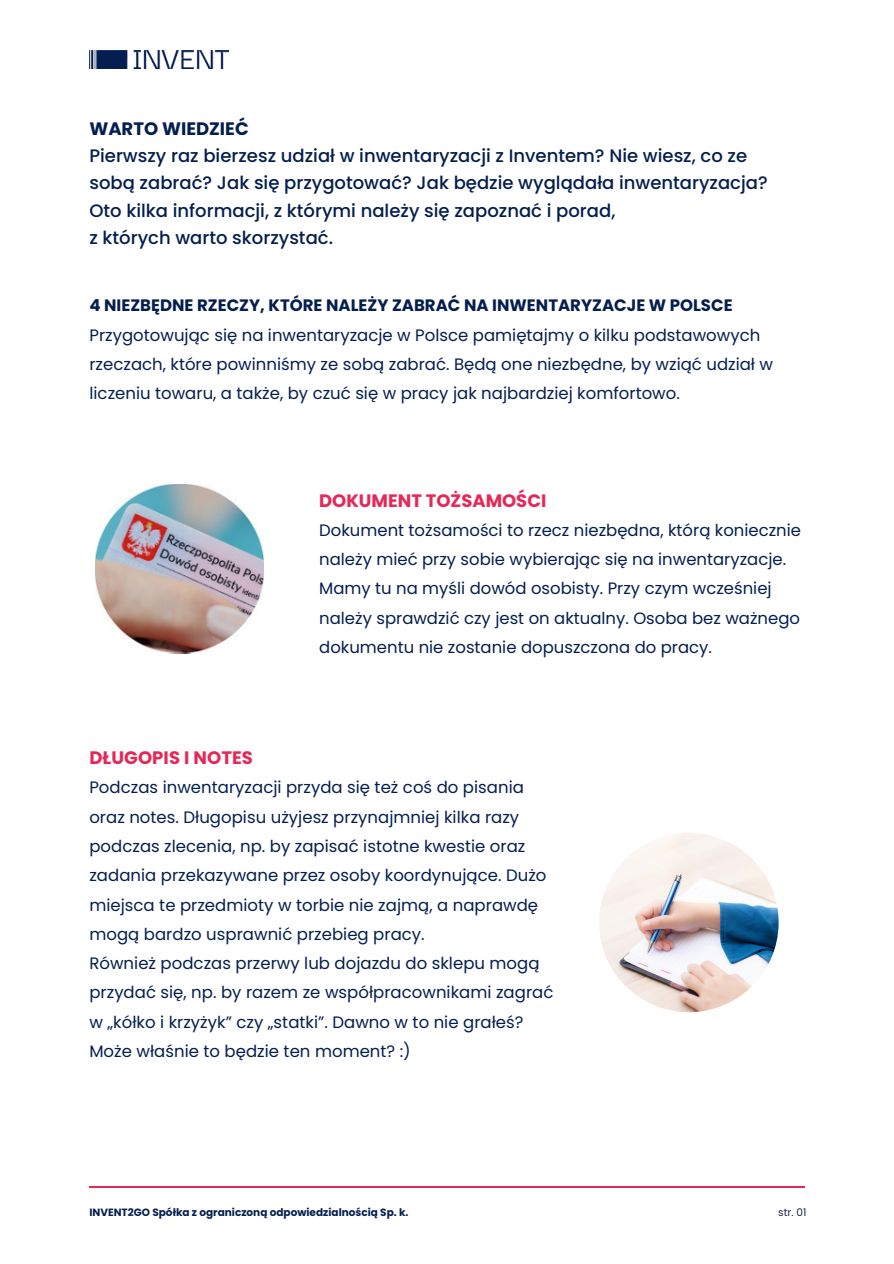
<style>
.page{position:relative;width:894px;height:1264px;background:#fff}
.page>*{position:absolute;margin:0;border:0;box-sizing:border-box;transform-origin:0 0}
.t1{font:500 18px/27px "Poppins";color:#041f4f}
.t2{font:700 18px "Poppins";color:#e62858}
.t3{font:700 18px "Poppins";color:#041f4f}
.t4{font:16.5px/29.2px "Poppins";color:#041f4f}
.t5{font:700 16.5px "Poppins";color:#041f4f}
.t6{font:700 10.5px "Poppins";color:#041f4f}
.t7{font:10.5px "Poppins";color:#1e2749}
</style>
<div class="page">
<hr style="left:89px;top:1186px;width:715px;height:1px;background:#e62858">
<img style="left:95px;top:484px;width:168px;height:169px">
<img style="left:599px;top:832px;width:179px;height:180px;border-radius:50%">
<img style="left:89px;top:50px;width:139px;height:18px">
<p class="t3" style="left:89px;top:116px;width:161px">WARTO WIEDZIEĆ</p>
<p class="t1" style="left:89px;top:143px;width:679px">Pierwszy raz bierzesz udział w inwentaryzacji z Inventem? Nie wiesz, co ze sobą zabrać? Jak się przygotować? Jak będzie wyglądała inwentaryzacja?</p>
<p class="t1" style="left:89px;top:197px;width:527px">Oto kilka informacji, z którymi należy się zapoznać i porad,</p>
<p class="t1" style="left:89px;top:224px;width:245px">z których warto skorzystać.</p>
<p class="t5" style="left:89px;top:294px;width:644px">4 NIEZBĘDNE RZECZY, KTÓRE NALEŻY ZABRAĆ NA INWENTARYZACJE W POLSCE</p>
<p class="t4" style="left:89px;top:320px;width:685px">Przygotowując się na inwentaryzacje w Polsce pamiętajmy o kilku podstawowych rzeczach, które powinniśmy ze sobą zabrać. Będą one niezbędne, by wziąć udział w liczeniu towaru, a także, by czuć się w pracy jak najbardziej komfortowo.</p>
<p class="t2" style="left:319px;top:487px;width:228px">DOKUMENT TOŻSAMOŚCI</p>
<p class="t4" style="left:319px;top:515px;width:483px">Dokument tożsamości to rzecz niezbędna, którą koniecznie należy mieć przy sobie wybierając się na inwentaryzacje.<br>Mamy tu na myśli dowód osobisty. Przy czym wcześniej należy sprawdzić czy jest on aktualny. Osoba bez ważnego dokumentu nie zostanie dopuszczona do pracy.</p>
<p class="t2" style="left:89px;top:745px;width:165px">DŁUGOPIS I NOTES</p>
<p class="t4" style="left:89px;top:773px;width:458px">Podczas inwentaryzacji przyda się też coś do pisania oraz notes. Długopisu użyjesz przynajmniej kilka razy podczas zlecenia, np. by zapisać istotne kwestie oraz zadania przekazywane przez osoby koordynujące. Dużo miejsca te przedmioty w torbie nie zajmą, a naprawdę mogą bardzo usprawnić przebieg pracy.</p>
<p class="t4" style="left:89px;top:948px;width:465px">Również podczas przerwy lub dojazdu do sklepu mogą przydać się, np. by razem ze współpracownikami zagrać w „kółko i krzyżyk” czy „statki”. Dawno w to nie grałeś?<br>Może właśnie to będzie ten moment? :)</p>
<p class="t6" style="left:89px;top:1205px;width:320px">INVENT2GO Spółka z ograniczoną odpowiedzialnością Sp. k.</p>
<p class="t7" style="left:778px;top:1204px;width:30px">str. 01</p>
</div>
